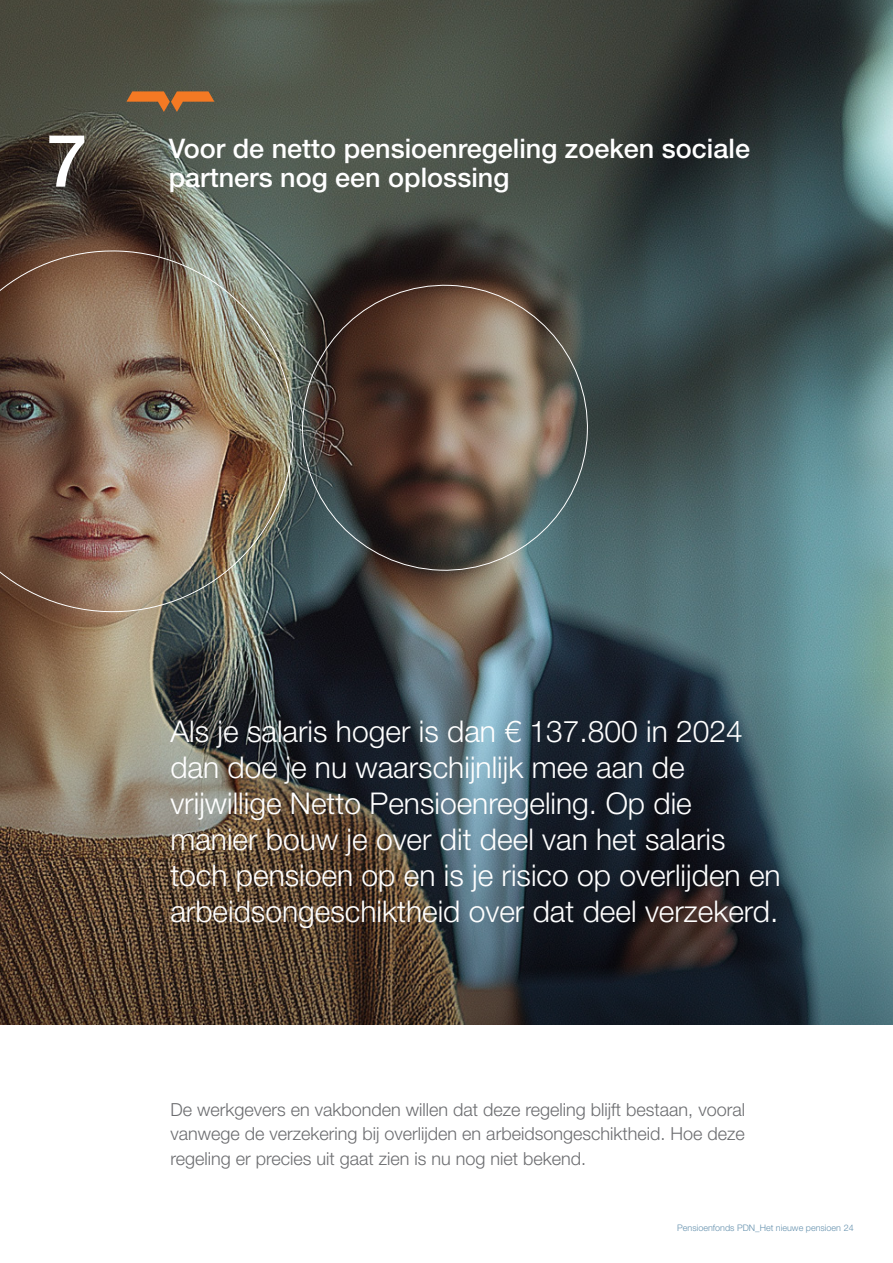
<style>
.page{position:relative;width:893px;height:1263px;background:#fff}
.page>*{position:absolute;margin:0;border:0;box-sizing:border-box;transform-origin:0 0}
.t1{font:500 72.9px "Helvetica Neue LT Pro";color:#fff}
.t2{font:300 30px/36px "Helvetica Neue LT Pro";color:#fff}
.t3{font:500 27px "Helvetica Neue LT Pro";color:#fff}
.t4{font:300 18px/24.6px "Helvetica Neue LT Pro";color:#6c6d70;text-align:justify}
.t5{font:300 9px "Helvetica Neue LT Pro";color:#6591ae}
</style>
<div class="page">
<img style="left:0;top:0;width:893px;height:492px">
<img style="left:0;top:492px;width:893px;height:533px">
<svg style="left:126px;top:91px;width:88px;height:21px"></svg>
<img style="left:0;top:248px;width:296px;height:367px">
<svg style="left:300px;top:283px;width:290px;height:290px"></svg>
<p class="t1" style="left:47px;top:117px;width:42px">7</p>
<p class="t3" style="left:169px;top:132px;width:583px">Voor de netto pensioenregeling zoeken sociale</p>
<p class="t3" style="left:169px;top:161px;width:342px">partners nog een oplossing</p>
<p class="t2" style="left:170px;top:713px;width:612px">Als je salaris hoger is dan € 137.800 in 2024 dan doe je nu waarschijnlijk mee aan de vrijwillige Netto Pensioenregeling. Op die manier bouw je over dit deel van het salaris toch pensioen op en is je risico op overlijden en arbeidsongeschiktheid over dat deel verzekerd.</p>
<p class="t4" style="left:170px;top:1096px;width:576px">De werkgevers en vakbonden willen dat deze regeling blijft bestaan, vooral vanwege de verzekering bij overlijden en arbeidsongeschiktheid. Hoe deze regeling er precies uit gaat zien is nu nog niet bekend.</p>
<p class="t5" style="left:677px;top:1222px;width:178px">Pensioenfonds PDN_Het nieuwe pensioen 24</p>
</div>
